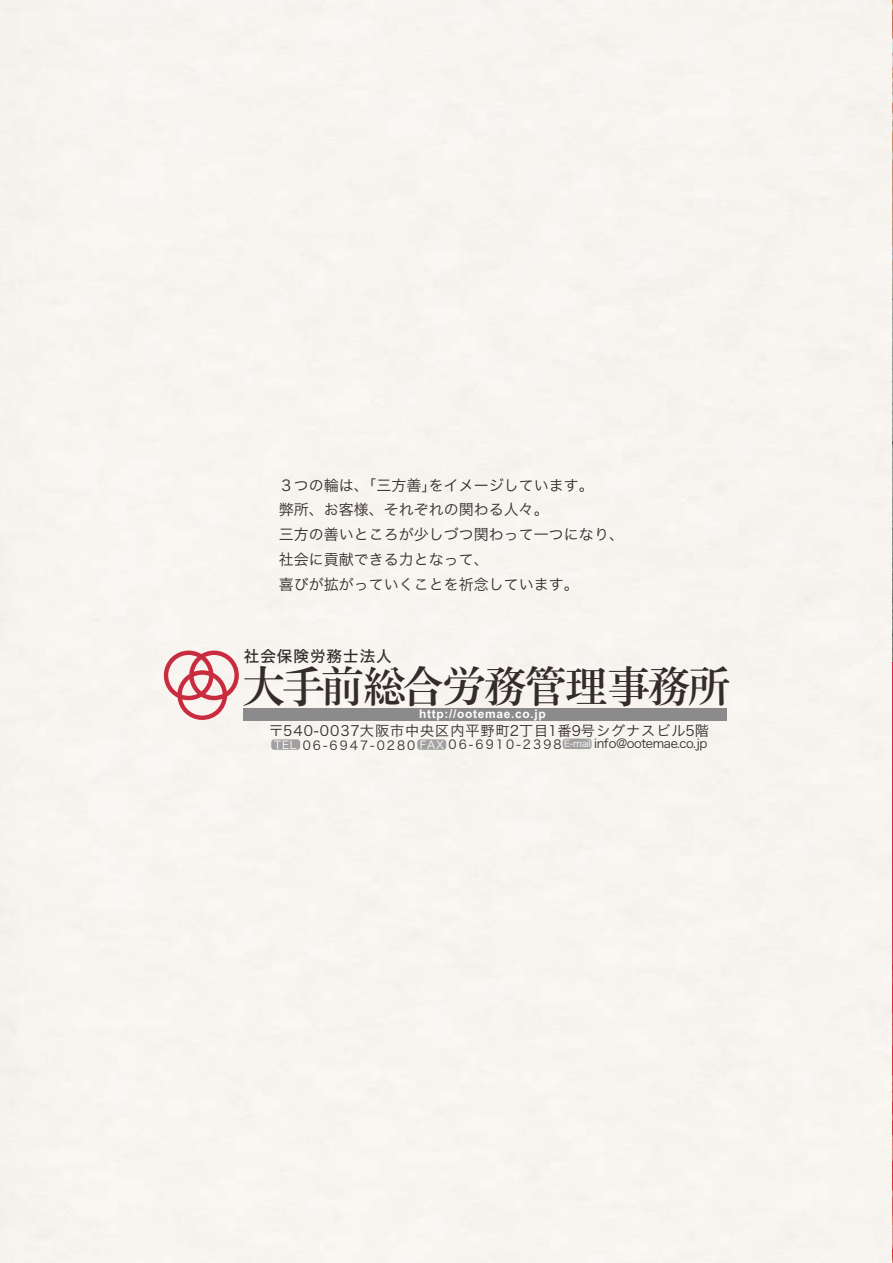
<style>
.page{position:relative;width:893px;height:1263px;background:#fff}
.page>*{position:absolute;margin:0;border:0;box-sizing:border-box;transform-origin:0 0}
.t1{font:44.1px "Motoya Ex Mincho W4 90 mskp RKSJ H";letter-spacing:-.085em;color:#332c2b}
.t2{font:15.6px "Hiragino Kaku W5 90 msp RKSJ H";letter-spacing:.065em;color:#332c2b}
.t3{font:15px/24.8px "Hiragino Kaku W3 90 msp RKSJ H";color:#332c2b}
.t4{font:14.1px "Hiragino Kaku W3 90 msp RKSJ H";letter-spacing:.065em;color:#332c2b}
.t5{font:12.3px "Hiragino Kaku W3 90 msp RKSJ H";letter-spacing:.17em;color:#332c2b}
.t6{font:700 12px "Arial";letter-spacing:.055em;color:#fefefe}
.s1{font-size:10.95px;color:#fefefe}
.s2{font-size:9.45px;color:#fefefe}
</style>
<div class="page">
<div style="left:271px;top:739px;width:29px;height:11px;background:#a1a1a1;border-radius:3px"></div>
<div style="left:417px;top:739px;width:29px;height:11px;background:#a1a1a1;border-radius:3px"></div>
<div style="left:563px;top:738px;width:29px;height:11px;background:#a1a1a1;border-radius:3px"></div>
<svg style="left:164px;top:650px;width:75px;height:70px"></svg>
<div style="left:243px;top:708px;width:484px;height:13px;background:#8b8b8c"></div>
<svg style="left:892px;top:0;width:1px;height:1263px"></svg>
<p class="t3" style="left:279px;top:473px;width:346px">３つの輪は、｢三方善｣をイメージしています。<br>弊所、お客様、それぞれの関わる人々。<br>三方の善いところが少しづつ関わって一つになり、社会に貢献できる力となって、<br>喜びが拡がっていくことを祈念しています。</p>
<p class="t2" style="left:244px;top:648px;width:149px">社会保険労務士法人</p>
<h1 class="t1" style="left:242px;top:664px;width:491px">大手前総合労務管理事務所</h1>
<p class="t6" style="left:419px;top:709px;width:128px">http://ootemae.co.jp</p>
<p class="t4" style="left:269px;top:723px;width:441px">〒540-0037大阪市中央区内平野町2丁目1番9号シグナスビル5階</p>
<p class="t5" style="left:274px;top:738px;width:435px"><span class="s1">TEL</span> 06-6947-0280 <span class="s1">FAX</span> 06-6910-2398 <span class="s2">E-mail</span> info@ootemae.co.jp</p>
</div>
